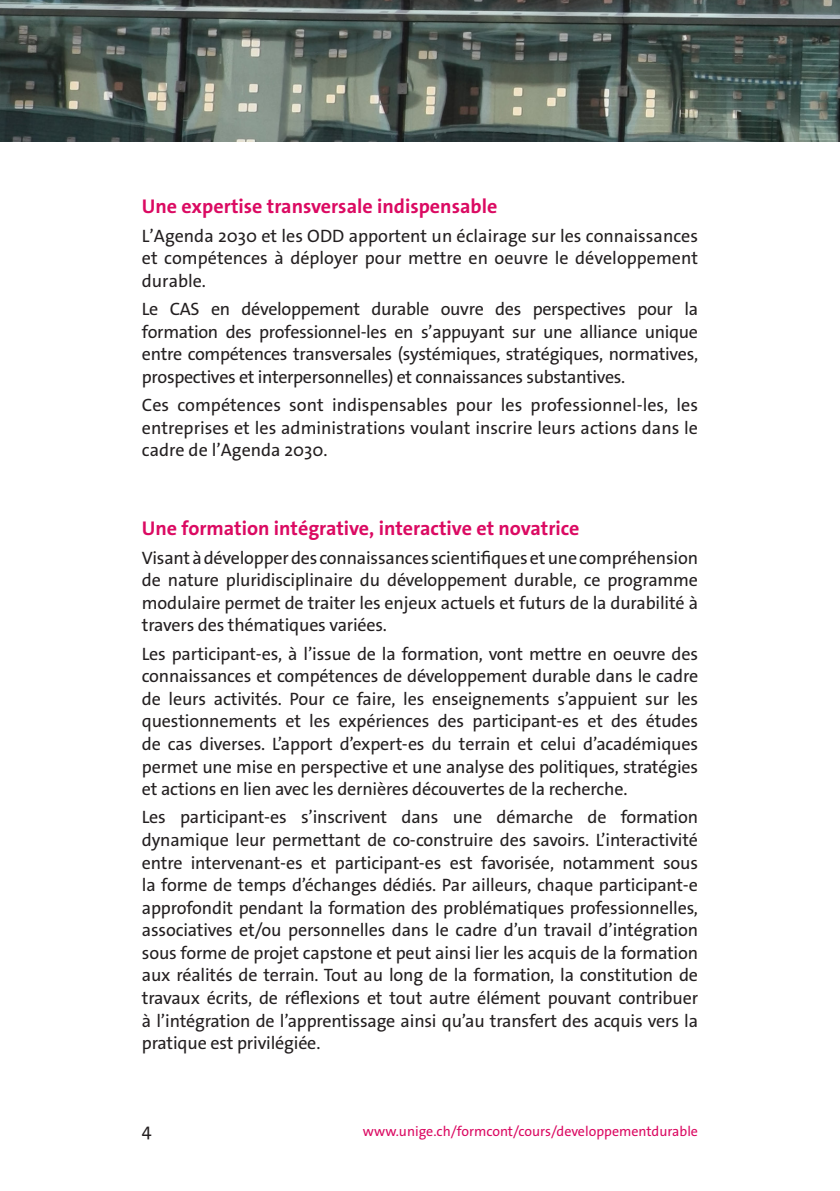
<style>
.page{position:relative;width:840px;height:1191px;background:#fff}
.page>*{position:absolute;margin:0;border:0;box-sizing:border-box;transform-origin:0 0}
.texte{font:700 20px "The Sans Os F";color:#db0a62}
.texte-2{font:18px/22.6px "The Sans Os F";letter-spacing:-.01em;color:#231f20;text-align:justify}
.t1{font:14px "The Sans Os F";color:#db0a62}
</style>
<div class="page">
<img style="left:0;top:0;width:839px;height:142px">
<p class="texte" style="left:142px;top:194px;width:357px">Une expertise transversale indispensable</p>
<p class="texte-2" style="left:142px;top:224px;width:557px">L’Agenda 2030 et les ODD apportent un éclairage sur les connaissances et compétences à déployer pour mettre en oeuvre le développement durable.</p>
<p class="texte-2" style="left:142px;top:298px;width:557px">Le CAS en développement durable ouvre des perspectives pour la formation des professionnel-les en s’appuyant sur une alliance unique entre compétences transversales (systémiques, stratégiques, normatives, prospectives et interpersonnelles) et connaissances substantives.</p>
<p class="texte-2" style="left:142px;top:394px;width:557px">Ces compétences sont indispensables pour les professionnel-les, les entreprises et les administrations voulant inscrire leurs actions dans le cadre de l’Agenda 2030.</p>
<p class="texte" style="left:142px;top:515px;width:439px">Une formation intégrative, interactive et novatrice</p>
<p class="texte-2" style="left:142px;top:546px;width:557px">Visant à développer des connaissances scientifiques et une compréhension de nature pluridisciplinaire du développement durable, ce programme modulaire permet de traiter les enjeux actuels et futurs de la durabilité à travers des thématiques variées.</p>
<p class="texte-2" style="left:142px;top:642px;width:557px">Les participant-es, à l’issue de la formation, vont mettre en oeuvre des connaissances et compétences de développement durable dans le cadre de leurs activités. Pour ce faire, les enseignements s’appuient sur les questionnements et les expériences des participant-es et des études de cas diverses. L’apport d’expert-es du terrain et celui d’académiques permet une mise en perspective et une analyse des politiques, stratégies et actions en lien avec les dernières découvertes de la recherche.</p>
<p class="texte-2" style="left:142px;top:806px;width:557px">Les participant-es s’inscrivent dans une démarche de formation dynamique leur permettant de co-construire des savoirs. L’interactivité entre intervenant-es et participant-es est favorisée, notamment sous la forme de temps d’échanges dédiés. Par ailleurs, chaque participant-e approfondit pendant la formation des problématiques professionnelles, associatives et/ou personnelles dans le cadre d’un travail d’intégration sous forme de projet capstone et peut ainsi lier les acquis de la formation aux réalités de terrain. Tout au long de la formation, la constitution de travaux écrits, de réflexions et tout autre élément pouvant contribuer à l’intégration de l’apprentissage ainsi qu’au transfert des acquis vers la pratique est privilégiée.</p>
<p class="texte-2" style="left:142px;top:1119px;width:11px">4</p>
<p class="t1" style="left:363px;top:1122px;width:336px">www.unige.ch/formcont/cours/developpementdurable</p>
</div>
